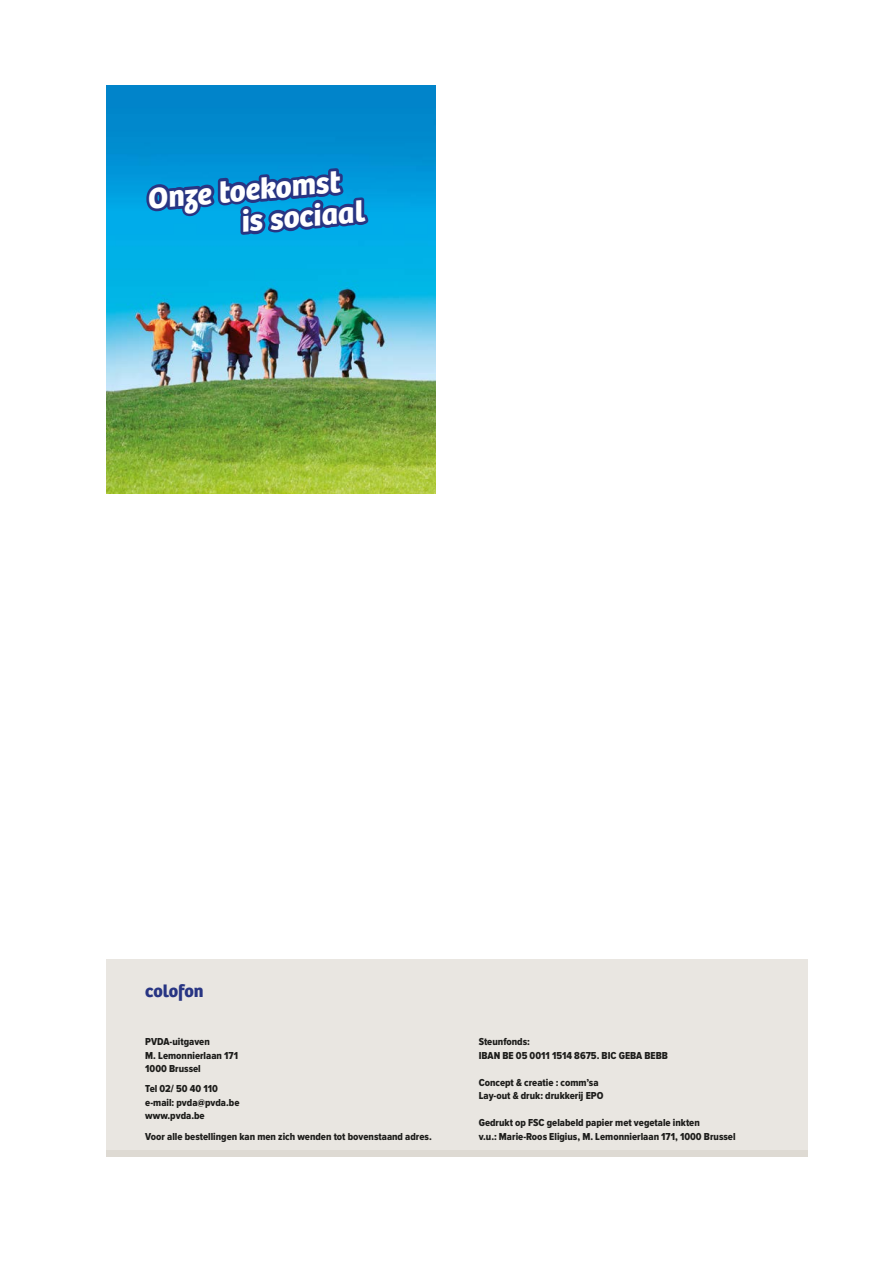
<style>
.page{position:relative;width:893px;height:1263px;background:#fff}
.page>*{position:absolute;margin:0;border:0;box-sizing:border-box;transform-origin:0 0}
.t1{font:700 30.6px "Bree";color:#fff}
.t2{font:700 18px "Bree";letter-spacing:-.005em;color:#283583}
.t3{font:10.5px/13.5px "Proxima Nova Cond Extrabld";color:#1d1d1b}
</style>
<div class="page">
<div style="left:106px;top:959px;width:702px;height:198px;background:#e9e6e1"></div>
<div style="left:106px;top:1150px;width:702px;height:7px;background:#dedad3"></div>
<img style="left:106px;top:493px;width:330px;height:1px">
<img style="left:106px;top:85px;width:330px;height:408px">
<svg style="left:144px;top:164px;width:228px;height:75px;background:#1075ba"></svg>
<h1 class="t1" style="left:146px;top:180px;width:195px;rotate:-5deg">Onze toekomst</h1>
<h1 class="t1" style="left:239px;top:203px;width:126px;rotate:-5deg">is sociaal</h1>
<h2 class="t2" style="left:145px;top:980px;width:60px">colofon</h2>
<p class="t3" style="left:145px;top:1035px;width:94px">PVDA-uitgaven<br>M. Lemonnierlaan 171<br>1000 Brussel</p>
<p class="t3" style="left:145px;top:1082px;width:96px">Tel 02/ 50 40 110 e-mail: pvda@pvda.be www.pvda.be</p>
<p class="t3" style="left:145px;top:1130px;width:288px">Voor alle bestellingen kan men zich wenden tot bovenstaand adres.</p>
<p class="t3" style="left:479px;top:1035px;width:191px">Steunfonds:<br>IBAN BE 05 0011 1514 8675. BIC GEBA BEBB</p>
<p class="t3" style="left:479px;top:1076px;width:126px">Concept &amp; creatie : comm’sa<br>Lay-out &amp; druk: drukkerij EPO</p>
<p class="t3" style="left:479px;top:1116px;width:258px">Gedrukt op FSC gelabeld papier met vegetale inkten<br>v.u.: Marie-Roos Eligius, M. Lemonnierlaan 171, 1000 Brussel</p>
</div>
